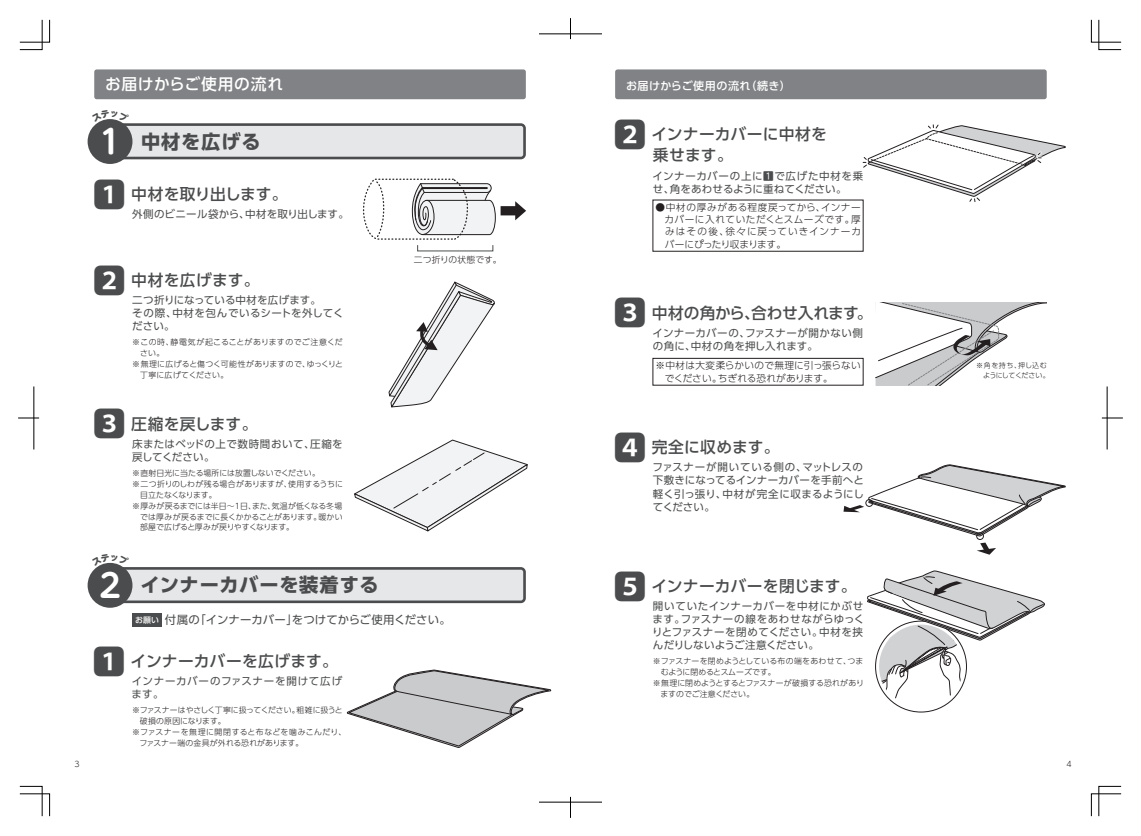
<style>
.page{position:relative;width:1141px;height:836px;background:#fff}
.page>*{position:absolute;margin:0;border:0;box-sizing:border-box;transform-origin:0 0}
.t1{font:500 33.07px "Koz Go Pr 6 N";color:#4b4c4d}
.t2{font:700 32.38px "UD Shin M Go Pr 6 De";color:#fff}
.t3{font:700 19.25px "UD Shin Go Pr 6";letter-spacing:.04em;color:#4b4c4d}
.t4{font:500 15.75px/21.4px "UD Shin Go Pr 6";letter-spacing:.005em;color:#4b4c4d}
.t5{font:500 15.75px "UD Shin Go Pr 6";letter-spacing:-.015em;color:#4b4c4d}
.t6{font:500 15.75px "UD Shin Go Pr 6";letter-spacing:.045em;color:#fff}
.t7{font:500 15.75px "UD Shin Go Pr 6";letter-spacing:-.02em;color:#4b4c4d}
.t8{font:11.38px "UD Shin Go Pr 6";letter-spacing:.01em;color:#4b4c4d}
.t9{font:500 11.03px "UD Shin Go Pr 6";letter-spacing:.045em;color:#fff}
.t10{font:10.5px/13.1px "UD Shin Go Pr 6";letter-spacing:.025em;color:#4b4c4d}
.t11{font:10.5px/13.1px "UD Shin Go Pr 6";letter-spacing:.065em;color:#4b4c4d}
.t12{font:300 9.62px/12.2px "UD Shin Go Pr 6";letter-spacing:.03em;color:#231f20}
.t13{font:300 8.75px "UD Shin Go Pr 6";letter-spacing:.02em;color:#231f20}
.t14{font:300 7.88px/10.5px "UD Shin Go Pr 6";letter-spacing:.01em;color:#231f20}
.t15{font:300 7.88px/10.5px "UD Shin Go Pr 6";letter-spacing:.03em;color:#231f20}
.t16{font:300 7.88px/11.4px "UD Shin Go Pr 6";letter-spacing:-.015em;color:#231f20}
.t17{font:300 7.88px/10.5px "UD Shin Go Pr 6";letter-spacing:.04em;color:#231f20}
.t18{font:500 7.88px "UD Shin Go Pr 6";color:#fff}
.t19{font:300 7.88px "UD Shin Go Pro";color:#231f20}
.t20{font:300 7px/9.6px "UD Shin Go Pr 6";letter-spacing:-.015em;color:#231f20}
.s1{font-family:"Koz Go Pr 6 N";font-size:33.07px}
</style>
<div class="page">
<svg style="left:346px;top:669px;width:206px;height:79px"></svg>
<div style="left:615px;top:69px;width:432px;height:30px;background:#808285;border-radius:2px"></div>
<svg style="left:388px;top:281px;width:107px;height:127px"></svg>
<svg style="left:362px;top:178px;width:164px;height:62px"></svg>
<svg style="left:862px;top:124px;width:204px;height:79px"></svg>
<svg style="left:867px;top:570px;width:178px;height:128px"></svg>
<svg style="left:977px;top:543px;width:19px;height:12px"></svg>
<svg style="left:843px;top:464px;width:223px;height:73px"></svg>
<div style="left:865px;top:499px;width:8px;height:8px;border:1px solid #231f20;border-radius:50%"></div>
<div style="left:976px;top:532px;width:8px;height:8px;border:1px solid #231f20;border-radius:50%"></div>
<div style="left:653px;top:358px;width:210px;height:27px;border:1px solid #231f20"></div>
<svg style="left:876px;top:303px;width:171px;height:82px"></svg>
<div style="left:88px;top:119px;width:44px;height:45px;background:#4b4c4d;border-radius:50%"></div>
<div style="left:88px;top:563px;width:44px;height:45px;background:#4b4c4d;border-radius:50%"></div>
<div style="left:132px;top:613px;width:29px;height:14px;background:#4b4c4d"></div>
<svg style="left:20px;top:786px;width:30px;height:30px"></svg>
<svg style="left:20px;top:20px;width:30px;height:30px"></svg>
<svg style="left:1091px;top:20px;width:30px;height:30px"></svg>
<svg style="left:1091px;top:786px;width:30px;height:30px"></svg>
<svg style="left:18px;top:418px;width:21px;height:1px"></svg>
<hr style="left:34px;top:386px;width:1px;height:63px;background:#000">
<svg style="left:1102px;top:418px;width:21px;height:1px"></svg>
<hr style="left:1107px;top:386px;width:1px;height:63px;background:#000">
<hr style="left:539px;top:34px;width:63px;height:1px;background:#000">
<svg style="left:570px;top:18px;width:1px;height:21px"></svg>
<hr style="left:539px;top:802px;width:63px;height:1px;background:#000">
<svg style="left:570px;top:797px;width:1px;height:21px"></svg>
<svg style="left:87px;top:69px;width:439px;height:90px"></svg>
<svg style="left:87px;top:439px;width:441px;height:164px"></svg>
<h3 class="t6" style="left:105px;top:72px;width:180px">お届けからご使用の流れ</h3>
<p class="t9" style="left:626px;top:77px;width:166px">お届けからご使用の流れ（続き）</p>
<h2 class="t2" style="left:99px;top:114px;width:23px">1</h2>
<h3 class="t3" style="left:141px;top:125px;width:121px">中材を広げる</h3>
<h1 class="t1" style="left:93px;top:176px;width:35px">1</h1>
<h3 class="t7" style="left:131px;top:181px;width:158px">中材を取り出します。</h3>
<p class="t10" style="left:132px;top:207px;width:218px">外側のビニール袋から、中材を取り出します。</p>
<h3 class="t4" style="left:93px;top:269px;width:168px"><span class="s1">2</span> 中材を広げます。</h3>
<p class="t10" style="left:132px;top:293px;width:213px">二つ折りになっている中材を広げます。<br>その際、中材を包んでいるシートを外してください。</p>
<p class="t17" style="left:140px;top:337px;width:204px;text-indent:-8px">※この時、静電気が起こることがありますのでご注意ください。</p>
<p class="t14" style="left:140px;top:358px;width:204px;text-indent:-8px">※無理に広げると傷つく可能性がありますので、ゆっくりと丁寧に広げてください。</p>
<h3 class="t4" style="left:93px;top:412px;width:166px"><span class="s1">3</span> 圧縮を戻します。</h3>
<p class="t10" style="left:132px;top:437px;width:212px">床またはベッドの上で数時間おいて、圧縮を戻してください。</p>
<p class="t14" style="left:132px;top:467px;width:212px;line-height:11.4px">※直射日光に当たる場所には放置しないでください。<br>※二つ折りのしわが残る場合がありますが、使用するうちに</p>
<p class="t16" style="left:132px;top:489px;width:211px;text-indent:8px">目立たなくなります。<br>※厚みが戻るまでには半日～1日、また、気温が低くなる冬場</p>
<p class="t14" style="left:140px;top:511px;width:204px">では厚みが戻るまでに長くかかることがあります。暖かい部屋で広げると厚みが戻りやすくなります。</p>
<p class="t13" style="left:414px;top:253px;width:89px">二つ折りの状態です。</p>
<h3 class="t4" style="left:653px;top:123px;width:176px;text-indent:-39px"><span class="s1">2</span> インナーカバーに中材を乗せます。</h3>
<p class="t10" style="left:653px;top:169px;width:212px">インナーカバーの上に1で広げた中材を乗せ、角をあわせるように重ねてください。</p>
<p class="t12" style="left:665px;top:201px;width:198px;text-align:justify;text-indent:-9px">●中材の厚みがある程度戻ってから、インナーカバーに入れていただくとスムーズです。厚みはその後、徐々に戻っていきインナーカバーにぴったり収まります。</p>
<h3 class="t5" style="left:614px;top:300px;width:261px"><span class="s1">3</span> 中材の角から、合わせ入れます。</h3>
<p class="t12" style="left:665px;top:359px;width:197px;text-indent:-9px">※中材は大変柔らかいので無理に引っ張らないでください。ちぎれる恐れがあります。</p>
<p class="t10" style="left:653px;top:326px;width:212px">インナーカバーの、ファスナーが開かない側の角に、中材の角を押し入れます。</p>
<h3 class="t4" style="left:614px;top:436px;width:168px"><span class="s1">4</span> 完全に収めます。</h3>
<p class="t10" style="left:652px;top:460px;width:213px;text-align:justify">ファスナーが開いている側の、マットレスの下敷きになってるインナーカバーを手前へと軽く引っ張り、中材が完全に収まるようにしてください。</p>
<h3 class="t4" style="left:614px;top:575px;width:245px"><span class="s1">5</span> インナーカバーを閉じます。</h3>
<h2 class="t2" style="left:99px;top:558px;width:23px">2</h2>
<h3 class="t3" style="left:141px;top:569px;width:240px">インナーカバーを装着する</h3>
<p class="t10" style="left:652px;top:599px;width:214px;text-align:justify">開いていたインナーカバーを中材にかぶせます。ファスナーの線をあわせながらゆっくりとファスナーを閉めてください。中材を挟んだりしないようご注意ください。</p>
<p class="t8" style="left:165px;top:611px;width:287px">付属の「インナーカバー」をつけてからご使用ください。</p>
<p class="t18" style="left:135px;top:613px;width:26px">お願い</p>
<h3 class="t4" style="left:93px;top:650px;width:247px"><span class="s1">1</span> インナーカバーを広げます。</h3>
<p class="t14" style="left:661px;top:656px;width:204px;text-indent:-8px">※ファスナーを閉めようとしている布の端をあわせて、つまむように閉めるとスムーズです。</p>
<p class="t14" style="left:660px;top:678px;width:205px;text-indent:-8px">※無理に閉めようとするとファスナーが破損する恐れがありますのでご注意ください。</p>
<p class="t11" style="left:132px;top:674px;width:212px">インナーカバーのファスナーを開けて広げます。</p>
<p class="t14" style="left:140px;top:705px;width:204px;text-indent:-8px">※ファスナーはやさしく丁寧に扱ってください。粗雑に扱うと破損の原因になります。</p>
<p class="t15" style="left:139px;top:727px;width:208px;text-indent:-7px">※ファスナーを無理に開閉すると布などを噛みこんだり、ファスナー端の金具が外れる恐れがあります。</p>
<p class="t20" style="left:983px;top:360px;width:68px;text-indent:-7px">※角を持ち、押し込むようにしてください。</p>
<p class="t19" style="left:74px;top:758px;width:7px">3</p>
<p class="t19" style="left:1066px;top:758px;width:7px">4</p>
</div>
